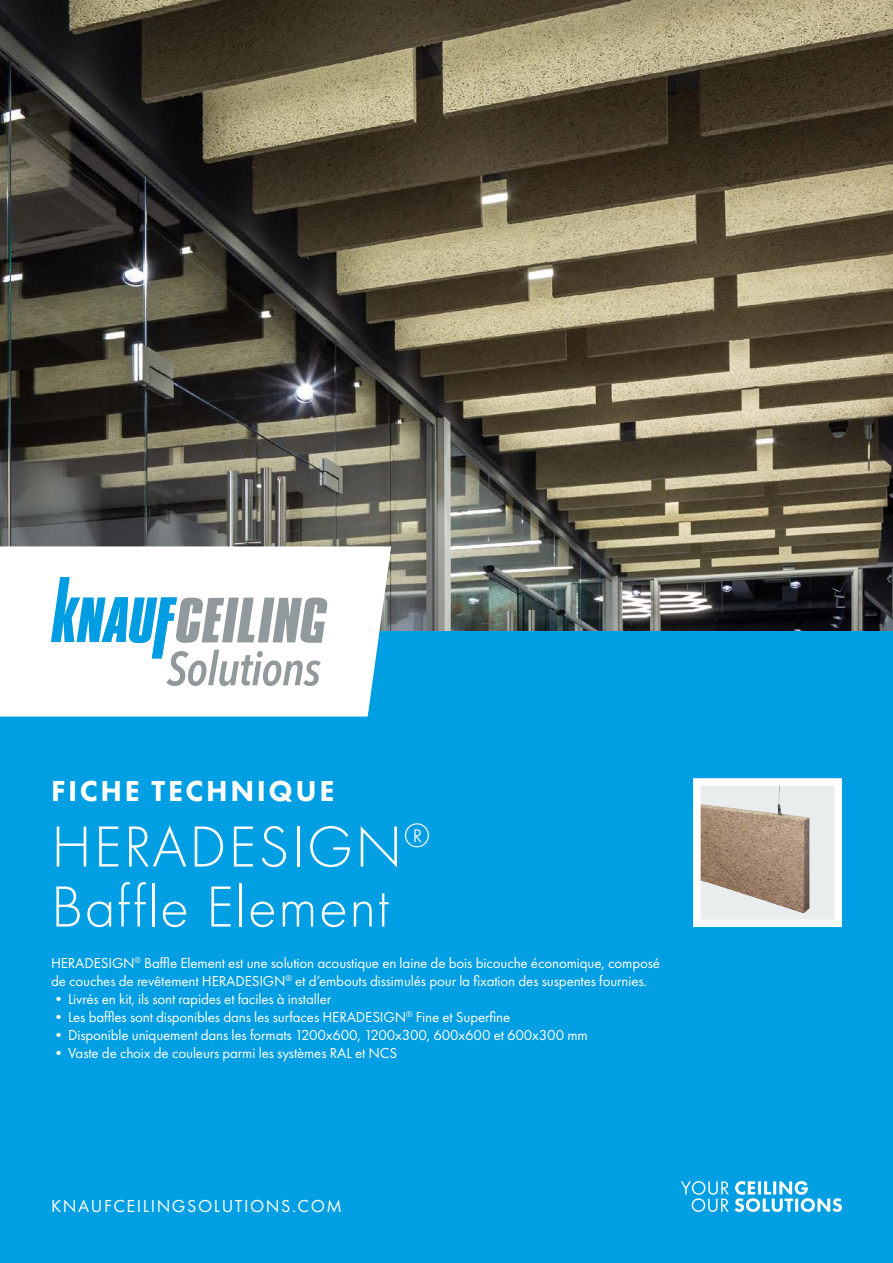
<style>
.page{position:relative;width:893px;height:1263px;background:#fff}
.page>*{position:absolute;margin:0;border:0;box-sizing:border-box;transform-origin:0 0}
.t1{font:300 60px "Futura PT";letter-spacing:.025em;color:#fff}
.t2{font:800 30px "Futura PT";letter-spacing:.085em;color:#fff}
.t3{font:18px "Futura PT";letter-spacing:.085em;color:#fff}
.t4{font:15px/18px "Futura PT";letter-spacing:-.01em;color:#fff}
</style>
<div class="page">
<img style="left:0;top:0;width:893px;height:631px">
<div style="left:0;top:631px;width:893px;height:632px;background:#009ee3"></div>
<svg style="left:0;top:546px;width:391px;height:170px"></svg>
<svg style="left:51px;top:577px;width:276px;height:109px"></svg>
<svg style="left:702px;top:787px;width:131px;height:131px;background:#c2b5a9"></svg>
<img style="left:764px;top:787px;width:15px;height:26px">
<div style="left:693px;top:778px;width:149px;height:149px;border:8px solid #fff"></div>
<svg style="left:681px;top:1181px;width:161px;height:31px"></svg>
<p class="t2" style="left:51px;top:772px;width:285px">FICHE TECHNIQUE</p>
<p class="t1" style="left:51px;top:812px;width:380px">HERADESIGN<sup>®</sup></p>
<p class="t1" style="left:51px;top:872px;width:340px">Baffle Element</p>
<p class="t4" style="left:51px;top:954px;width:611px">HERADESIGN<sup>®</sup> Baffle Element est une solution acoustique en laine de bois bicouche économique, composé de couches de revêtement HERADESIGN<sup>®</sup> et d’embouts dissimulés pour la fixation des suspentes fournies.</p>
<p class="t4" style="left:51px;top:990px;width:282px">•Livrés en kit, ils sont rapides et faciles à installer</p>
<p class="t4" style="left:51px;top:1008px;width:461px">•Les baffles sont disponibles dans les surfaces HERADESIGN<sup>®</sup> Fine et Superfine</p>
<p class="t4" style="left:51px;top:1026px;width:538px">•Disponible uniquement dans les formats 1200x600, 1200x300, 600x600 et 600x300 mm</p>
<p class="t4" style="left:51px;top:1044px;width:348px">•Vaste de choix de couleurs parmi les systèmes RAL et NCS</p>
<p class="t3" style="left:51px;top:1195px;width:292px">KNAUFCEILINGSOLUTIONS.COM</p>
</div>
